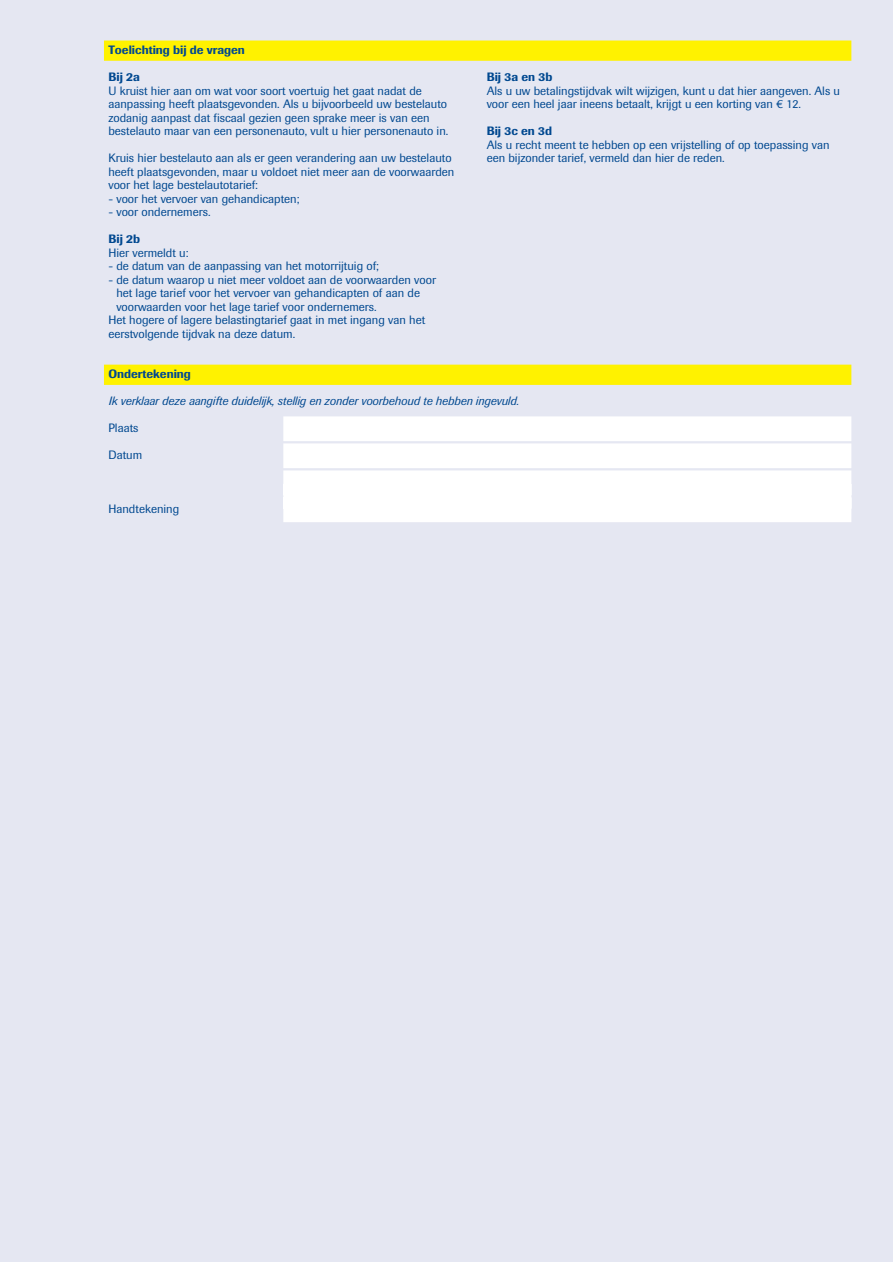
<style>
.page{position:relative;width:893px;height:1262px;background:#fff}
.page>*{position:absolute;margin:0;border:0;box-sizing:border-box;transform-origin:0 0}
.t1{font:12px/13.5px "Imago BQ";color:#004890}
.t2{font:italic 12px "Imago BQ";color:#004890}
.t3{font:500 12px "Imago BQ";color:#004890}
</style>
<div class="page">
<div style="left:0;top:0;width:892px;height:1262px;background:#e5e7f2"></div>
<div style="left:104px;top:40px;width:747px;height:21px;background:#fff200"></div>
<div style="left:104px;top:364px;width:747px;height:21px;background:#fff200"></div>
<div style="left:283px;top:416px;width:568px;height:25px;background:#fff"></div>
<div style="left:283px;top:443px;width:568px;height:25px;background:#fff"></div>
<div style="left:283px;top:470px;width:568px;height:25px;background:#fff"></div>
<div style="left:283px;top:484px;width:568px;height:24px;background:#fff"></div>
<div style="left:283px;top:497px;width:568px;height:25px;background:#fff"></div>
<p class="t3" style="left:108px;top:45px;width:138px">Toelichting bij de vragen</p>
<p class="t3" style="left:108px;top:72px;width:33px">Bij 2a</p>
<p class="t1" style="left:108px;top:85px;width:341px">U kruist hier aan om wat voor soort voertuig het gaat nadat de aanpassing heeft plaatsgevonden. Als u bijvoorbeeld uw bestelauto zodanig aanpast dat fiscaal gezien geen sprake meer is van een bestelauto maar van een personenauto, vult u hier personenauto in.</p>
<p class="t1" style="left:108px;top:152px;width:347px">Kruis hier bestelauto aan als er geen verandering aan uw bestelauto heeft plaatsgevonden, maar u voldoet niet meer aan de voorwaarden voor het lage bestelautotarief:</p>
<p class="t1" style="left:108px;top:193px;width:192px">- voor het vervoer van gehandicapten;</p>
<p class="t1" style="left:108px;top:206px;width:103px">- voor ondernemers.</p>
<p class="t3" style="left:108px;top:234px;width:33px">Bij 2b</p>
<p class="t1" style="left:108px;top:247px;width:81px">Hier vermeldt u:</p>
<p class="t1" style="left:108px;top:260px;width:272px">- de datum van de aanpassing van het motorrijtuig of;</p>
<p class="t1" style="left:108px;top:274px;width:329px">- de datum waarop u niet meer voldoet aan de voorwaarden voor</p>
<p class="t1" style="left:116px;top:287px;width:305px">het lage tarief voor het vervoer van gehandicapten of aan de</p>
<p class="t1" style="left:116px;top:301px;width:262px">voorwaarden voor het lage tarief voor ondernemers.</p>
<p class="t1" style="left:108px;top:314px;width:318px">Het hogere of lagere belastingtarief gaat in met ingang van het</p>
<p class="t1" style="left:108px;top:328px;width:188px">eerstvolgende tijdvak na deze datum.</p>
<p class="t3" style="left:486px;top:72px;width:67px">Bij 3a en 3b</p>
<p class="t1" style="left:486px;top:85px;width:355px">Als u uw betalingstijdvak wilt wijzigen, kunt u dat hier aangeven. Als u voor een heel jaar ineens betaalt, krijgt u een korting van € 12.</p>
<p class="t3" style="left:486px;top:126px;width:67px">Bij 3c en 3d</p>
<p class="t1" style="left:486px;top:139px;width:344px">Als u recht meent te hebben op een vrijstelling of op toepassing van een bijzonder tarief, vermeld dan hier de reden.</p>
<p class="t3" style="left:108px;top:369px;width:84px">Ondertekening</p>
<p class="t2" style="left:108px;top:396px;width:412px">Ik verklaar deze aangifte duidelijk, stellig en zonder voorbehoud te hebben ingevuld.</p>
<p class="t1" style="left:108px;top:422px;width:31px">Plaats</p>
<p class="t1" style="left:108px;top:449px;width:35px">Datum</p>
<p class="t1" style="left:108px;top:503px;width:72px">Handtekening</p>
</div>
